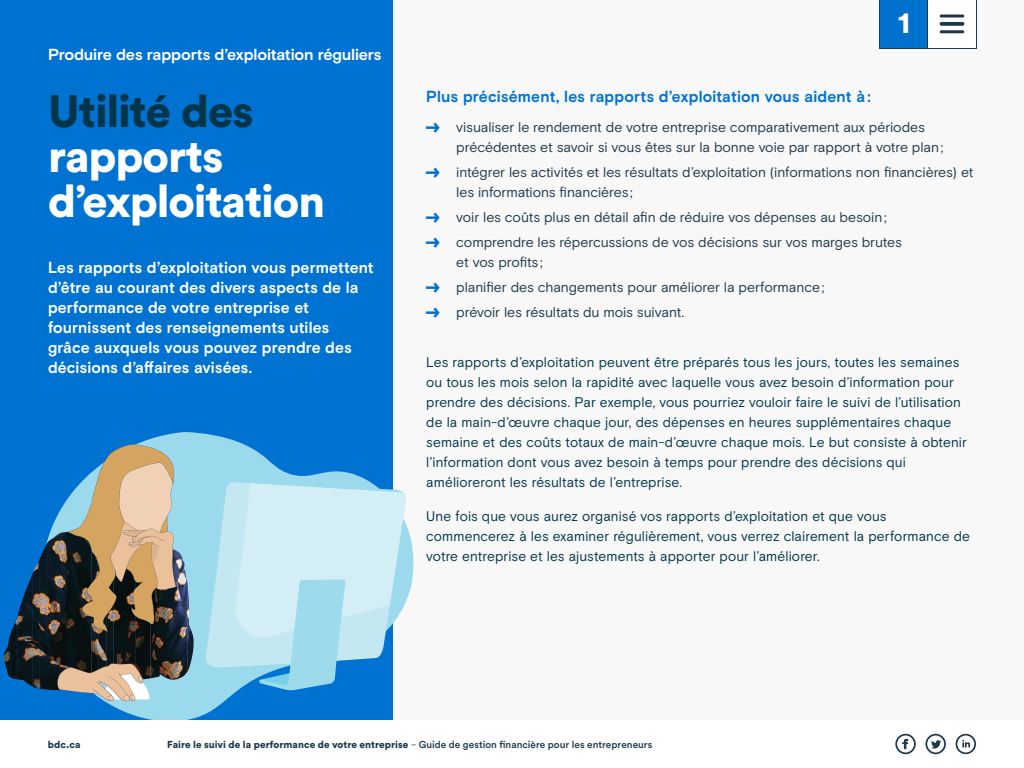
<style>
.page{position:relative;width:1024px;height:768px;background:#fff}
.page>*{position:absolute;margin:0;border:0;box-sizing:border-box;transform-origin:0 0}
.t1{font:900 45px/45px "Circular Std";letter-spacing:-.025em;color:#fff}
.t2{font:900 45px "Circular Std";letter-spacing:-.025em;color:#00354a}
.t3{font:900 30px "Circular Std";color:#fff}
.t4{font:700 16px/20px "Basis Grotesque";color:#fff}
.t5{font:700 16px "Basis Grotesque";letter-spacing:.01em;color:#0073d2}
.t6{font:14px/20px "Basis Grotesque";letter-spacing:.01em;color:#00354a}
.t7{font:14px/25px "Basis Grotesque";letter-spacing:-.005em;color:#1f384b}
.t8{font:900 10px "Circular Std";letter-spacing:.005em;color:#1f384b}
.s1{font-family:"Basis BDC Extra Glyphs";font-weight:900;font-size:20px;color:#0171ce}
.s2{font-family:"Basis Grotesque";font-weight:400}
.s3{font-weight:500}
</style>
<div class="page">
<div style="left:0;top:0;width:1024px;height:720px;background:#f8f8f8"></div>
<div style="left:0;top:0;width:393px;height:720px;background:#0073d2"></div>
<svg style="left:32px;top:432px;width:382px;height:288px"></svg>
<svg style="left:203px;top:481px;width:205px;height:186px;background:#b1e1ef"></svg>
<img style="left:47px;top:532px;width:44px;height:143px">
<img style="left:40px;top:543px;width:7px;height:147px">
<img style="left:91px;top:634px;width:8px;height:29px">
<img style="left:106px;top:634px;width:8px;height:29px">
<img style="left:151px;top:549px;width:37px;height:131px">
<svg style="left:33px;top:560px;width:6px;height:12px"></svg>
<img style="left:114px;top:634px;width:7px;height:29px">
<img style="left:136px;top:634px;width:15px;height:29px">
<img style="left:121px;top:634px;width:15px;height:29px">
<img style="left:25px;top:575px;width:7px;height:111px">
<img style="left:187px;top:591px;width:7px;height:81px">
<img style="left:99px;top:634px;width:7px;height:29px">
<img style="left:18px;top:592px;width:7px;height:90px">
<img style="left:10px;top:615px;width:8px;height:64px">
<img style="left:3px;top:636px;width:7px;height:41px">
<img style="left:47px;top:675px;width:10px;height:15px">
<svg style="left:67px;top:444px;width:109px;height:190px;background:#958b76"></svg>
<svg style="left:57px;top:663px;width:94px;height:39px;background:#a6a29b"></svg>
<svg style="left:235px;top:482px;width:173px;height:209px;background:#b5dff0"></svg>
<svg style="left:879px;top:0;width:98px;height:49px"></svg>
<svg style="left:941px;top:14px;width:22px;height:4px"></svg>
<hr style="left:941px;top:30px;width:22px;height:3px;background:#1f384b">
<hr style="left:941px;top:22px;width:22px;height:3px;background:#1f384b">
<svg style="left:895px;top:734px;width:21px;height:20px"></svg>
<svg style="left:956px;top:734px;width:20px;height:20px"></svg>
<svg style="left:925px;top:734px;width:21px;height:20px"></svg>
<p class="t4" style="left:48px;top:44px;width:335px">Produire des rapports d’exploitation réguliers</p>
<h1 class="t2" style="left:48px;top:81px;width:207px">Utilité des</h1>
<h1 class="t1" style="left:48px;top:133px;width:279px">rapports d’exploitation</h1>
<p class="t4" style="left:48px;top:257px;width:327px">Les rapports d’exploitation vous permettent d’être au courant des divers aspects de la performance de votre entreprise et fournissent des renseignements utiles grâce auxquels vous pouvez prendre des décisions d’affaires avisées.</p>
<h2 class="t3" style="left:898px;top:3px;width:14px">1</h2>
<p class="t5" style="left:426px;top:87px;width:446px">Plus précisément, les rapports d’exploitation vous aident à :</p>
<p class="t7" style="left:456px;top:117px;width:489px;line-height:20px;text-indent:-30px"><span class="s1">&gt;</span> visualiser le rendement de votre entreprise comparativement aux périodes précédentes et savoir si vous êtes sur la bonne voie par rapport à votre plan;</p>
<p class="t7" style="left:456px;top:162px;width:519px;line-height:20px;text-indent:-30px"><span class="s1">&gt;</span> intégrer les activités et les résultats d’exploitation (informations non financières) et les informations financières ;</p>
<p class="t7" style="left:426px;top:204px;width:477px"><span class="s1">&gt;</span> voir les coûts plus en détail afin de réduire vos dépenses au besoin; <span class="s1">&gt;</span> comprendre les répercussions de vos décisions sur vos marges brutes</p>
<p class="t7" style="left:426px;top:249px;width:400px;text-indent:30px">et vos profits ;<br><span class="s1">&gt;</span> planifier des changements pour améliorer la performance; <span class="s1">&gt;</span> prévoir les résultats du mois suivant.</p>
<p class="t6" style="left:426px;top:352px;width:542px">Les rapports d’exploitation peuvent être préparés tous les jours, toutes les semaines ou tous les mois selon la rapidité avec laquelle vous avez besoin d’information pour prendre des décisions. Par exemple, vous pourriez vouloir faire le suivi de l’utilisation de la main-d’œuvre chaque jour, des dépenses en heures supplémentaires chaque semaine et des coûts totaux de main-d’œuvre chaque mois. Le but consiste à obtenir l’information dont vous avez besoin à temps pour prendre des décisions qui amélioreront les résultats de l’entreprise.</p>
<p class="t6" style="left:426px;top:506px;width:545px">Une fois que vous aurez organisé vos rapports d’exploitation et que vous commencerez à les examiner régulièrement, vous verrez clairement la performance de votre entreprise et les ajustements à apporter pour l’améliorer.</p>
<p class="t8" style="left:48px;top:738px;width:34px">bdc.ca</p>
<p class="t8" style="left:167px;top:738px;width:487px">Faire le suivi de la performance de votre entreprise <span class="s2">–</span> <span class="s3">Guide de gestion financière pour les entrepreneurs</span></p>
</div>
